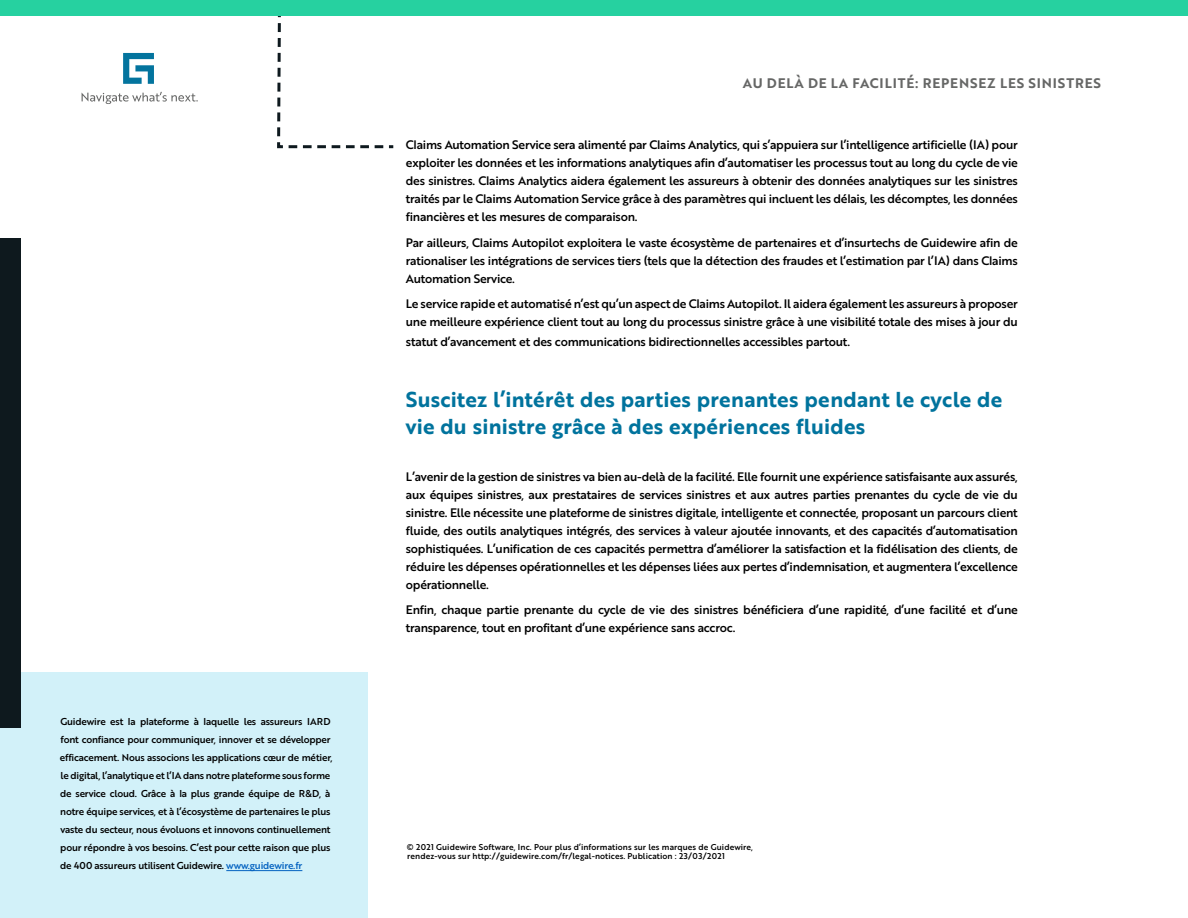
<style>
.page{position:relative;width:1188px;height:918px;background:#fff}
.page>*{position:absolute;margin:0;border:0;box-sizing:border-box;transform-origin:0 0}
.t1{font:21px/27px "Brother 1816 Bold";letter-spacing:.01em;color:#00739d}
.t2{font:13.5px "Brother 1816 Bold";letter-spacing:.065em;color:#666766}
.t3{font:12px/18px "Brother 1816 Medium";letter-spacing:-.02em;color:#000;text-align:justify}
.t4{font:9.75px/18px "Brother 1816 Medium";letter-spacing:-.02em;color:#000}
.t5{font:8.25px/9px "Brother 1816 Medium";letter-spacing:.01em;color:#000}
.s1{color:#0563c1}
</style>
<div class="page">
<svg style="left:228px;top:15px;width:168px;height:134px"></svg>
<div style="left:0;top:0;width:1188px;height:15px;background:#26d1a0"></div>
<svg style="left:123px;top:53px;width:31px;height:31px"></svg>
<svg style="left:82px;top:92px;width:116px;height:12px"></svg>
<div style="left:0;top:673px;width:367px;height:245px;background:#d2f1f9"></div>
<div style="left:0;top:239px;width:21px;height:489px;background:#0e191e"></div>
<hr style="left:226px;top:870px;width:76px;height:1px;background:#0563c1">
<p class="t4" style="left:60px;top:712px;width:274px">Guidewire est la plateforme à laquelle les assureurs IARD font confiance pour communiquer, innover et se développer efficacement. Nous associons les applications cœur de métier, le digital, l’analytique et l’IA dans notre plateforme sous forme de service cloud. Grâce à la plus grande équipe de R&amp;D, à notre équipe services, et à l’écosystème de partenaires le plus vaste du secteur, nous évoluons et innovons continuellement pour répondre à vos besoins. C’est pour cette raison que plus de 400 assureurs utilisent Guidewire. <span class="s1">www.guidewire.fr</span></p>
<p class="t2" style="left:743px;top:73px;width:360px">AU DELÀ DE LA FACILITÉ: REPENSEZ LES SINISTRES</p>
<p class="t3" style="left:406px;top:135px;width:614px">Claims Automation Service sera alimenté par Claims Analytics, qui s’appuiera sur l’intelligence artificielle (IA) pour exploiter les données et les informations analytiques afin d’automatiser les processus tout au long du cycle de vie des sinistres. Claims Analytics aidera également les assureurs à obtenir des données analytiques sur les sinistres traités par le Claims Automation Service grâce à des paramètres qui incluent les délais, les décomptes, les données financières et les mesures de comparaison.</p>
<p class="t3" style="left:406px;top:233px;width:614px">Par ailleurs, Claims Autopilot exploitera le vaste écosystème de partenaires et d’insurtechs de Guidewire afin de rationaliser les intégrations de services tiers (tels que la détection des fraudes et l’estimation par l’IA) dans Claims Automation Service.</p>
<p class="t3" style="left:406px;top:294px;width:614px">Le service rapide et automatisé n’est qu’un aspect de Claims Autopilot. Il aidera également les assureurs à proposer une meilleure expérience client tout au long du processus sinistre grâce à une visibilité totale des mises à jour du</p>
<p class="t3" style="left:406px;top:332px;width:446px">statut d’avancement et des communications bidirectionnelles accessibles partout.</p>
<h1 class="t1" style="left:406px;top:385px;width:598px">Suscitez l’intérêt des parties prenantes pendant le cycle de vie du sinistre grâce à des expériences fluides</h1>
<p class="t3" style="left:406px;top:467px;width:614px">L’avenir de la gestion de sinistres va bien au-delà de la facilité. Elle fournit une expérience satisfaisante aux assurés, aux équipes sinistres, aux prestataires de services sinistres et aux autres parties prenantes du cycle de vie du sinistre. Elle nécessite une plateforme de sinistres digitale, intelligente et connectée, proposant un parcours client fluide, des outils analytiques intégrés, des services à valeur ajoutée innovants, et des capacités d’automatisation sophistiquées. L’unification de ces capacités permettra d’améliorer la satisfaction et la fidélisation des clients, de réduire les dépenses opérationnelles et les dépenses liées aux pertes d’indemnisation, et augmentera l’excellence opérationnelle.</p>
<p class="t3" style="left:406px;top:600px;width:613px">Enfin, chaque partie prenante du cycle de vie des sinistres bénéficiera d’une rapidité, d’une facilité et d’une transparence, tout en profitant d’une expérience sans accroc.</p>
<p class="t5" style="left:407px;top:842px;width:348px">© 2021 Guidewire Software, Inc. Pour plus d’informations sur les marques de Guidewire, rendez-vous sur http://guidewire.com/fr/legal-notices. Publication : 23/03/2021</p>
</div>
